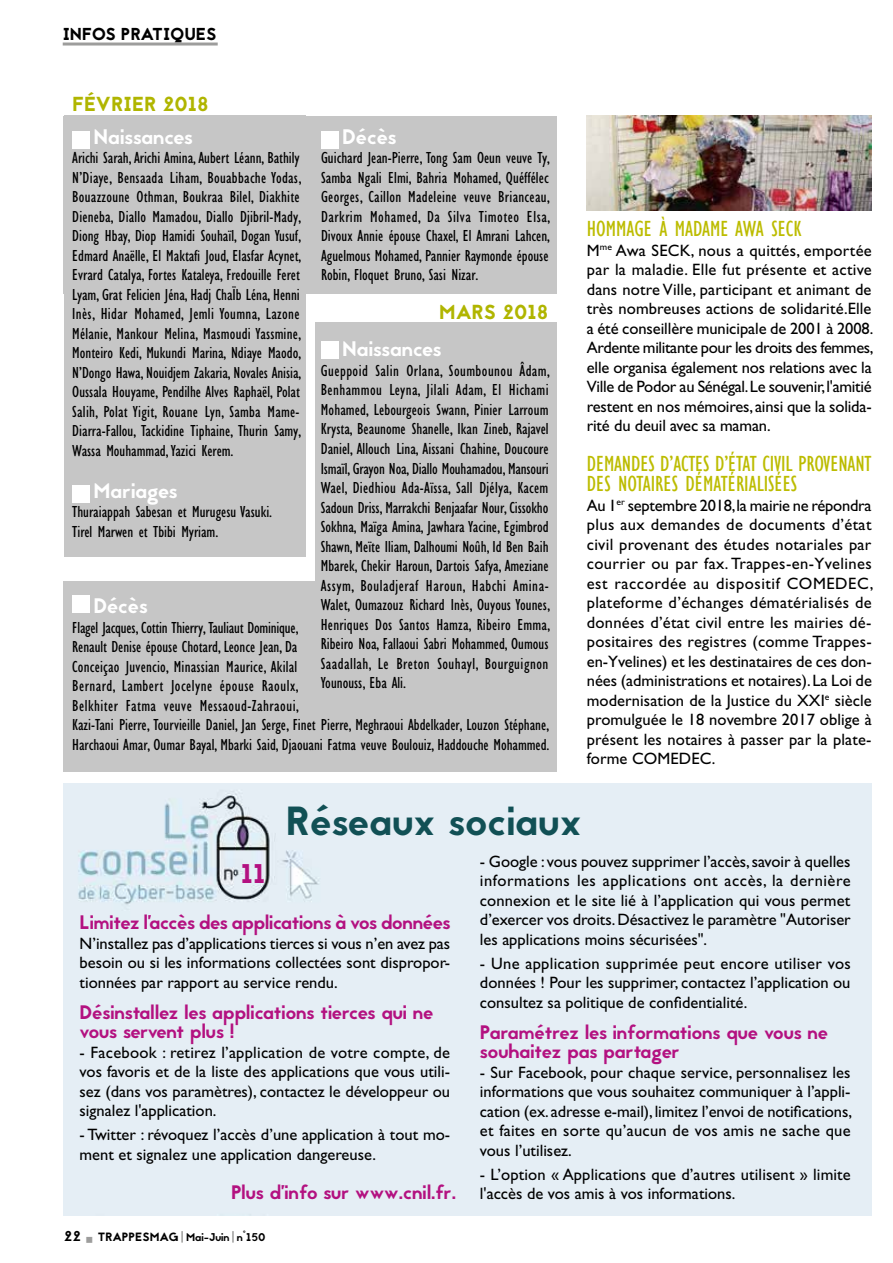
<style>
.page{position:relative;width:893px;height:1263px;background:#fff}
.page>*{position:absolute;margin:0;border:0;box-sizing:border-box;transform-origin:0 0}
.t1{font:40.5px "Jaapokki";letter-spacing:.01em;color:#115055}
.t2{font:27px "Jaapokki";color:#b31180}
.t3{font:condensed 22.5px/20.2px "Gill Sans";color:#bcbc00}
.t4{font:21px "Jaapokki";color:#fff}
.t5{font:20.25px "Jaapokki";color:#b0b500}
.t6{font:19.5px/19.5px "Jaapokki";letter-spacing:-.01em;color:#b31180}
.t7{font:17.25px "Jaapokki";color:#000}
.t8{font:condensed 16.5px/19.5px "Gill Sans Std";color:#000}
.t9{font:16.5px/19.5px "Gill Sans Std";color:#000;text-align:justify}
.t10{font:11.25px "Jaapokki";color:#000}
.s1{font-family:"Jaapokki";font-size:19.5px;color:#b31180}
.s2{font-size:14.25px}
.s3{font-size:12px}
</style>
<div class="page">
<svg style="left:181px;top:1231px;width:2px;height:11px"></svg>
<svg style="left:232px;top:1231px;width:2px;height:11px"></svg>
<hr style="left:63px;top:43px;width:155px;height:3px;background:#9d9d9c">
<div style="left:64px;top:116px;width:493px;height:177px;background:#c6c6c6"></div>
<img style="left:587px;top:116px;width:285px;height:95px">
<div style="left:64px;top:116px;width:241px;height:441px;background:#c6c6c6"></div>
<div style="left:64px;top:580px;width:493px;height:191px;background:#c6c6c6"></div>
<div style="left:315px;top:322px;width:242px;height:271px;background:#c6c6c6"></div>
<div style="left:72px;top:131px;width:17px;height:17px;background:#fff"></div>
<div style="left:72px;top:485px;width:17px;height:17px;background:#fff"></div>
<div style="left:72px;top:596px;width:17px;height:17px;background:#fff"></div>
<div style="left:322px;top:131px;width:17px;height:17px;background:#fff"></div>
<div style="left:322px;top:341px;width:17px;height:17px;background:#fff"></div>
<div style="left:64px;top:783px;width:808px;height:432px;background:#e5eef5"></div>
<p class="t7" style="left:63px;top:22px;width:155px">INFOS PRATIQUES</p>
<p class="t5" style="left:72px;top:90px;width:138px">FÉVRIER 2018</p>
<p class="t4" style="left:94px;top:122px;width:101px">Naissances</p>
<p class="t8" style="left:72px;top:148px;width:231px">Arichi Sarah, Arichi Amina, Aubert Léann, Bathily N’Diaye, Bensaada Liham, Bouabbache Yodas, Bouazzoune Othman, Boukraa Bilel, Diakhite Dieneba, Diallo Mamadou, Diallo Djibril-Mady, Diong Hbay, Diop Hamidi Souhaïl, Dogan Yusuf, Edmard Anaëlle, El Maktafi Joud, Elasfar Acynet, Evrard Catalya, Fortes Kataleya, Fredouille Feret Lyam, Grat Felicien Jéna, Hadj ChaÏb Léna, Henni Inès, Hidar Mohamed, Jemli Youmna, Lazone Mélanie, Mankour Melina, Masmoudi Yassmine, Monteiro Kedi, Mukundi Marina, Ndiaye Maodo, N’Dongo Hawa, Nouidjem Zakaria, Novales Anisia, Oussala Houyame, Pendilhe Alves Raphaël, Polat Salih, Polat Yigit, Rouane Lyn, Samba Mame-Diarra-Fallou, Tackidine Tiphaine, Thurin Samy, Wassa Mouhammad, Yazici Kerem.</p>
<p class="t4" style="left:94px;top:476px;width:85px">Mariages</p>
<p class="t8" style="left:72px;top:502px;width:201px">Thuraiappah Sabesan et Murugesu Vasuki.<br>Tirel Marwen et Tbibi Myriam.</p>
<p class="t4" style="left:342px;top:122px;width:56px">Décès</p>
<p class="t8" style="left:321px;top:148px;width:231px;text-align:justify">Guichard Jean-Pierre, Tong Sam Oeun veuve Ty, Samba Ngali Elmi, Bahria Mohamed, Quéffélec Georges, Caillon Madeleine veuve Brianceau, Darkrim Mohamed, Da Silva Timoteo Elsa, Divoux Annie épouse Chaxel, El Amrani Lahcen, Aguelmous Mohamed, Pannier Raymonde épouse Robin, Floquet Bruno, Sasi Nizar.</p>
<p class="t5" style="left:439px;top:298px;width:111px">MARS 2018</p>
<p class="t4" style="left:342px;top:335px;width:101px">Naissances</p>
<p class="t8" style="left:321px;top:361px;width:231px;text-align:justify">Gueppoid Salin Orlana, Soumbounou Âdam, Benhammou Leyna, Jilali Adam, El Hichami Mohamed, Lebourgeois Swann, Pinier Larroum Krysta, Beaunome Shanelle, Ikan Zineb, Rajavel Daniel, Allouch Lina, Aissani Chahine, Doucoure Ismaïl, Grayon Noa, Diallo Mouhamadou, Mansouri Wael, Diedhiou Ada-Aïssa, Sall Djélya, Kacem Sadoun Driss, Marrakchi Benjaafar Nour, Cissokho Sokhna, Maïga Amina, Jawhara Yacine, Egimbrod Shawn, Meïte Iliam, Dalhoumi Noûh, Id Ben Baih Mbarek, Chekir Haroun, Dartois Safya, Ameziane Assym, Bouladjeraf Haroun, Habchi Amina-Walet, Oumazouz Richard Inès, Ouyous Younes, Henriques Dos Santos Hamza, Ribeiro Emma, Ribeiro Noa, Fallaoui Sabri Mohammed, Oumous Saadallah, Le Breton Souhayl, Bourguignon Younouss, Eba Ali.</p>
<p class="t4" style="left:94px;top:591px;width:56px">Décès</p>
<p class="t8" style="left:72px;top:618px;width:479px">Flagel Jacques, Cottin Thierry, Tauliaut Dominique,<br>Renault Denise épouse Chotard, Leonce Jean, Da<br>Conceiçao Juvencio, Minassian Maurice, Akilal<br>Bernard, Lambert Jocelyne épouse Raoulx,<br>Belkhiter Fatma veuve Messaoud-Zahraoui,<br>Kazi-Tani Pierre, Tourvieille Daniel, Jan Serge, Finet Pierre, Meghraoui Abdelkader, Louzon Stéphane, Harchaoui Amar, Oumar Bayal, Mbarki Said, Djaouani Fatma veuve Boulouiz, Haddouche Mohammed.</p>
<h3 class="t3" style="left:587px;top:219px;width:216px">HOMMAGE À MADAME AWA SECK</h3>
<p class="t9" style="left:587px;top:240px;width:288px;text-align:left">M<sup>me</sup> Awa SECK, nous a quittés, emportée par la maladie. Elle fut présente et active dans notre Ville, participant et animant de très nombreuses actions de solidarité.Elle a été conseillère municipale de 2001 à 2008.<br>Ardente militante pour les droits des femmes, elle organisa également nos relations avec la Ville de Podor au Sénégal. Le souvenir, l'amitié restent en nos mémoires, ainsi que la solida&shy;rité du deuil avec sa maman.</p>
<h3 class="t3" style="left:587px;top:453px;width:286px">DEMANDES D’ACTES D’ÉTAT CIVIL PROVENANT<br>DES NOTAIRES DÉMATÉRIALISÉES</h3>
<p class="t9" style="left:587px;top:495px;width:288px">Au 1<sup>er</sup> septembre 2018, la mairie ne répondra plus aux demandes de documents d’état civil provenant des études notariales par courrier ou par fax. Trappes-en-Yvelines est raccordée au dispositif COMEDEC, plateforme d’échanges dématérialisés de données d’état civil entre les mairies dé&shy;positaires des registres (comme Trappes&shy;en-Yvelines) et les destinataires de ces don&shy;nées (administrations et notaires). La Loi de modernisation de la Justice du XXI<sup>e</sup> siècle promulguée le 18 novembre 2017 oblige à présent les notaires à passer par la plate&shy;forme COMEDEC.</p>
<h1 class="t1" style="left:286px;top:793px;width:297px">Réseaux sociaux</h1>
<p class="t9" style="left:480px;top:852px;width:372px">- Google : vous pouvez supprimer l’accès, savoir à quelles informations les applications ont accès, la dernière connexion et le site lié à l’application qui vous permet d’exercer vos droits. Désactivez le paramètre "Autoriser les applications moins sécurisées".</p>
<p class="t9" style="left:480px;top:953px;width:372px">- Une application supprimée peut encore utiliser vos données ! Pour les supprimer, contactez l’application ou consultez sa politique de confidentialité.</p>
<p class="t6" style="left:480px;top:1023px;width:350px">Paramétrez les informations que vous ne souhaitez pas partager</p>
<p class="t9" style="left:480px;top:1063px;width:374px">- Sur Facebook, pour chaque service, personnalisez les informations que vous souhaitez communiquer à l’appli&shy;cation (ex. adresse e-mail), limitez l’envoi de notifications, et faites en sorte qu’aucun de vos amis ne sache que vous l’utilisez.</p>
<p class="t9" style="left:231px;top:1164px;width:621px;text-indent:249px">- L’option « Applications que d’autres utilisent » limite<br><span class="s1">Plus d’info sur www.cnil.fr.</span> l'accès de vos amis à vos informations.</p>
<h2 class="t2" style="left:241px;top:854px;width:26px">11</h2>
<p class="t6" style="left:80px;top:913px;width:372px">Limitez l’accès des applications à vos données</p>
<p class="t9" style="left:80px;top:933px;width:372px">N’installez pas d’applications tierces si vous n’en avez pas besoin ou si les informations collectées sont dispropor&shy;tionnées par rapport au service rendu.</p>
<p class="t6" style="left:80px;top:1003px;width:355px">Désinstallez les applications tierces qui ne vous servent plus !</p>
<p class="t9" style="left:80px;top:1043px;width:372px">- Facebook : retirez l’application de votre compte, de vos favoris et de la liste des applications que vous utili&shy;sez (dans vos paramètres), contactez le développeur ou signalez l'application.</p>
<p class="t9" style="left:80px;top:1125px;width:372px">- Twitter : révoquez l’accès d’une application à tout mo&shy;ment et signalez une application dangereuse.</p>
<p class="t10" style="left:64px;top:1229px;width:203px"><span class="s2">22</span> <span class="s3">TRAPPESMAG</span> Mai-Juin n°150</p>
</div>
